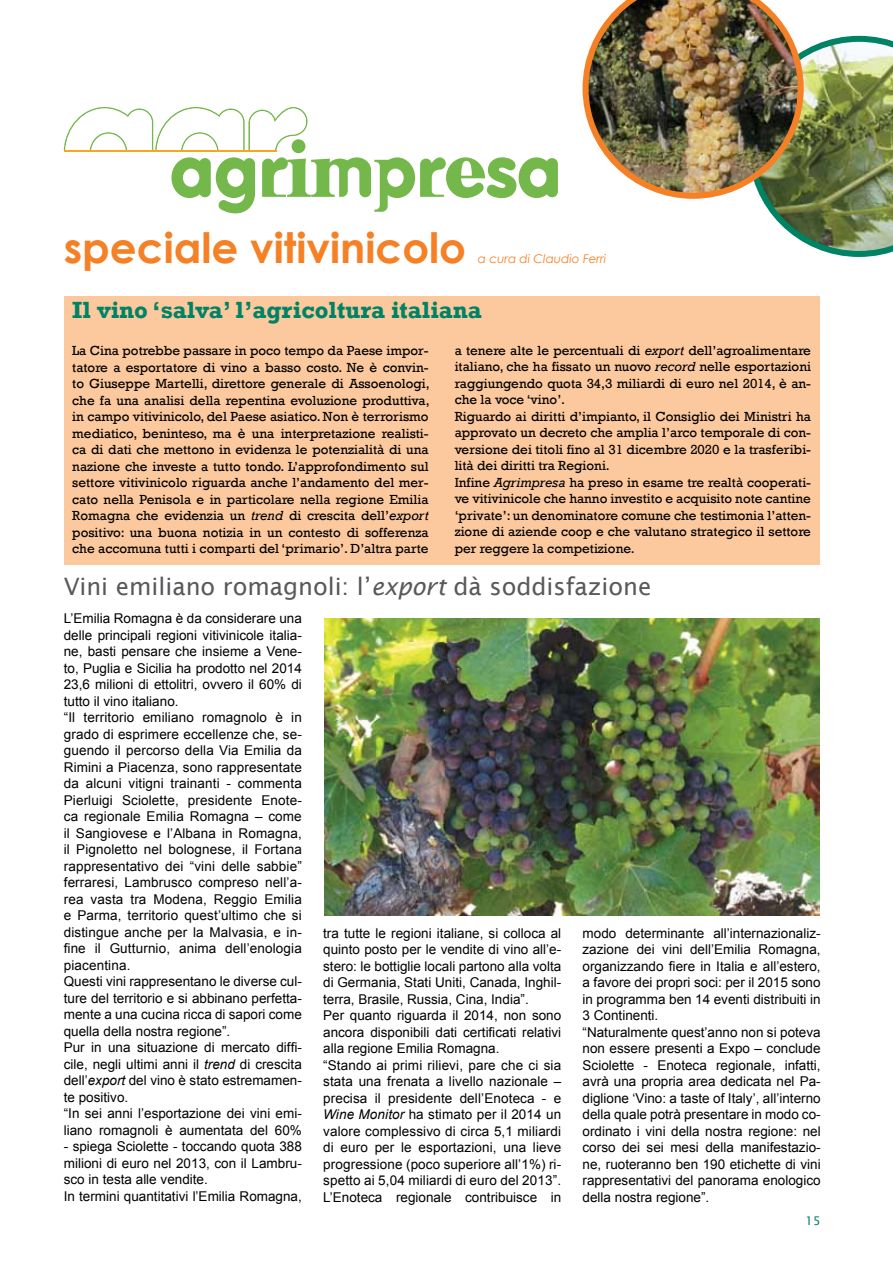
<style>
.page{position:relative;width:893px;height:1263px;background:#fff}
.page>*{position:absolute;margin:0;border:0;box-sizing:border-box;transform-origin:0 0}
.t1{font:700 42px "Century Gothic";color:#f58025}
.t2{font:24px "Lucida Sans";color:#58595b}
.t3{font:700 24px "Rockwell";color:#008265}
.t4{font:13.5px/16.5px "Arial";color:#000}
.t5{font:13.5px/16.5px "Rockwell";color:#000;text-align:justify}
.t6{font:italic 12px "Century Gothic";color:#f58025}
.t7{font:12px "Lucida Sans";color:#008265}
.s1{font-style:italic}
</style>
<div class="page">
<svg style="left:64px;top:107px;width:494px;height:106px"></svg>
<hr style="left:64px;top:150px;width:212px;height:2px;background:#faa61a">
<img style="left:583px;top:0;width:310px;height:257px">
<div style="left:64px;top:296px;width:755px;height:268px;background:#fcc89d"></div>
<img style="left:325px;top:618px;width:494px;height:297px">
<h1 class="t1" style="left:64px;top:216px;width:404px">speciale vitivinicolo</h1>
<p class="t6" style="left:478px;top:250px;width:130px">a cura di Claudio Ferri</p>
<h2 class="t3" style="left:72px;top:295px;width:411px">Il vino ‘salva’ l’agricoltura italiana</h2>
<p class="t5" style="left:72px;top:342px;width:359px">La Cina potrebbe passare in poco tempo da Paese impor&shy;tatore a esportatore di vino a basso costo. Ne è convin&shy;to Giuseppe Martelli, direttore generale di Assoenologi, che fa una analisi della repentina evoluzione produttiva, in campo vitivinicolo, del Paese asiatico. Non è terrorismo mediatico, beninteso, ma è una interpretazione realisti&shy;ca di dati che mettono in evidenza le potenzialità di una nazione che investe a tutto tondo. L’approfondimento sul settore vitivinicolo riguarda anche l’andamento del mer&shy;cato nella Penisola e in particolare nella regione Emilia Romagna che evidenzia un <span class="s1">trend</span> di crescita dell’<span class="s1">export </span>positivo: una buona notizia in un contesto di sofferenza che accomuna tutti i comparti del ‘primario’. D’altra parte</p>
<p class="t5" style="left:455px;top:342px;width:358px;text-align:left">a tenere alte le percentuali di <span class="s1">export</span> dell’agroalimentare italiano, che ha fissato un nuovo <span class="s1">record</span> nelle esportazioni raggiungendo quota 34,3 miliardi di euro nel 2014, è an&shy;che la voce ‘vino’.<br>Riguardo ai diritti d’impianto, il Consiglio dei Ministri ha approvato un decreto che amplia l’arco temporale di con&shy;versione dei titoli fino al 31 dicembre 2020 e la trasferibi&shy;lità dei diritti tra Regioni.<br>Infine <span class="s1">Agrimpresa</span> ha preso in esame tre realtà cooperati&shy;ve vitivinicole che hanno investito e acquisito note cantine ‘private’: un denominatore comune che testimonia l’atten&shy;zione di aziende coop e che valutano strategico il settore per reggere la competizione.</p>
<h2 class="t2" style="left:64px;top:573px;width:589px">Vini emiliano romagnoli: l’<span class="s1">export</span> dà soddisfazione</h2>
<p class="t4" style="left:64px;top:610px;width:240px">L’Emilia Romagna è da considerare una delle principali regioni vitivinicole italia&shy;ne, basti pensare che insieme a Vene&shy;to, Puglia e Sicilia ha prodotto nel 2014<br>23,6 milioni di ettolitri, ovvero il 60% di tutto il vino italiano.<br>“Il territorio emiliano romagnolo è in grado di esprimere eccellenze che, se&shy;guendo il percorso della Via Emilia da Rimini a Piacenza, sono rappresentate da alcuni vitigni trainanti - commenta Pierluigi Sciolette, presidente Enote&shy;ca regionale Emilia Romagna – come il Sangiovese e l’Albana in Romagna, il Pignoletto nel bolognese, il Fortana rappresentativo dei “vini delle sabbie” ferraresi, Lambrusco compreso nell’a&shy;rea vasta tra Modena, Reggio Emilia e Parma, territorio quest’ultimo che si distingue anche per la Malvasia, e in&shy;fine il Gutturnio, anima dell’enologia piacentina.<br>Questi vini rappresentano le diverse cul&shy;ture del territorio e si abbinano perfetta&shy;mente a una cucina ricca di sapori come quella della nostra regione”.<br>Pur in una situazione di mercato diffi&shy;cile, negli ultimi anni il <span class="s1">trend</span> di crescita dell’<span class="s1">export</span> del vino è stato estremamen&shy;te positivo.<br>“In sei anni l’esportazione dei vini emi&shy;liano romagnoli è aumentata del 60%</p>
<p class="t4" style="left:64px;top:1138px;width:240px">- spiega Sciolette - toccando quota 388 milioni di euro nel 2013, con il Lambru&shy;sco in testa alle vendite.<br>In termini quantitativi l’Emilia Romagna,</p>
<p class="t4" style="left:323px;top:925px;width:240px">tra tutte le regioni italiane, si colloca al quinto posto per le vendite di vino all’e&shy;stero: le bottiglie locali partono alla volta di Germania, Stati Uniti, Canada, Inghil&shy;terra, Brasile, Russia, Cina, India”.<br>Per quanto riguarda il 2014, non sono ancora disponibili dati certificati relativi alla regione Emilia Romagna.<br>“Stando ai primi rilievi, pare che ci sia stata una frenata a livello nazionale – precisa il presidente dell’Enoteca - e <span class="s1">Wine Monitor</span> ha stimato per il 2014 un valore complessivo di circa 5,1 miliardi di euro per le esportazioni, una lieve progressione (poco superiore all’1%) ri&shy;spetto ai 5,04 miliardi di euro del 2013”.<br>L’Enoteca regionale contribuisce in</p>
<p class="t4" style="left:583px;top:925px;width:240px">modo determinante all’internazionaliz&shy;zazione dei vini dell’Emilia Romagna, organizzando fiere in Italia e all’estero, a favore dei propri soci: per il 2015 sono in programma ben 14 eventi distribuiti in 3 Continenti.<br>“Naturalmente quest’anno non si poteva non essere presenti a Expo – conclude Sciolette - Enoteca regionale, infatti, avrà una propria area dedicata nel Pa&shy;diglione ‘Vino: a taste of Italy’, all’interno della quale potrà presentare in modo co&shy;ordinato i vini della nostra regione: nel corso dei sei mesi della manifestazio&shy;ne, ruoteranno ben 190 etichette di vini rappresentativi del panorama enologico della nostra regione”.</p>
<p class="t7" style="left:805px;top:1213px;width:17px">15</p>
</div>
